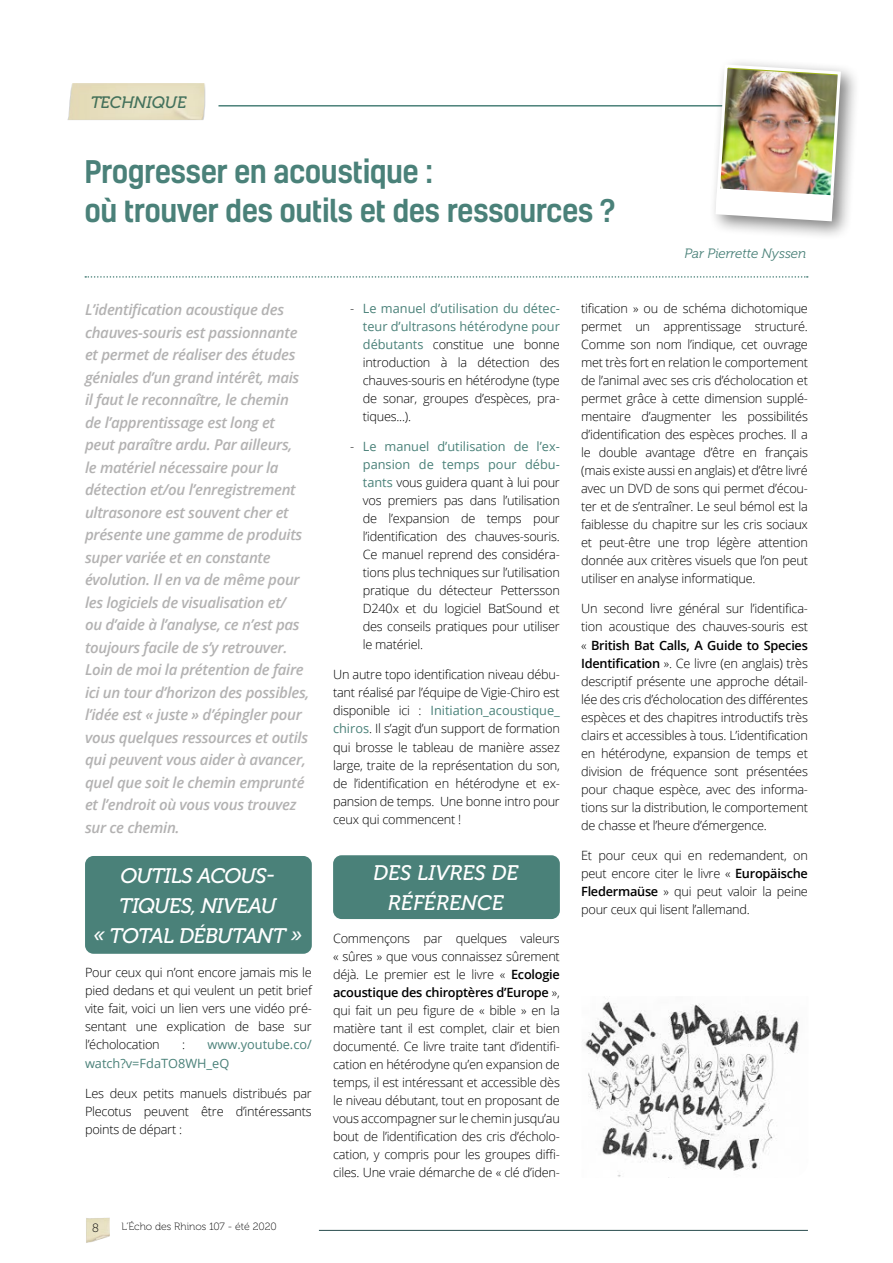
<style>
.page{position:relative;width:893px;height:1263px;background:#fff}
.page>*{position:absolute;margin:0;border:0;box-sizing:border-box;transform-origin:0 0}
.t1{font:500 30px/39px "Kelson";letter-spacing:-.02em;color:#4a8179}
.t2{font:italic 21px/30px "Museo 500";letter-spacing:-.025em;color:#fff;text-align:center}
.t3{font:italic 21px/30px "Museo 500";color:#fff;text-align:center}
.t4{font:italic 16.5px "Museo 500";color:#4a8179}
.t5{font:italic 600 15px/22.5px "Open Sans";letter-spacing:-.02em;color:#b3b2b2}
.t6{font:italic 13.5px "Museo 300";color:#4a8179}
.t7{font:300 12.75px/18px "Open Sans";letter-spacing:-.02em;color:#000;text-align:justify}
.t8{font:12.75px/18px "Open Sans";color:#4a8179}
.t9{font:12px "Museo 100";color:#000}
.t10{font:10.5px "Museo 100";color:#000}
.s1{font-weight:400;color:#4a8179}
.s2{font-weight:600}
</style>
<div class="page">
<img style="left:86px;top:1218px;width:24px;height:25px">
<img style="left:94px;top:1235px;width:16px;height:6px">
<hr style="left:319px;top:1230px;width:489px;height:1px;background:#294b4e">
<hr style="left:218px;top:105px;width:589px;height:2px;background:#4a8179">
<svg style="left:85px;top:276px;width:723px;height:2px"></svg>
<img style="left:68px;top:83px;width:136px;height:37px">
<div style="left:85px;top:856px;width:227px;height:98px;background:#4a8179;border-radius:9px"></div>
<div style="left:333px;top:855px;width:227px;height:64px;background:#4a8179;border-radius:9px"></div>
<div style="left:708px;top:57px;width:153px;height:184px;background:#000;opacity:.5"></div>
<img style="left:714px;top:63px;width:128px;height:158px">
<img style="left:584px;top:1001px;width:215px;height:177px">
<p class="t4" style="left:90px;top:93px;width:98px">TECHNIQUE</p>
<h1 class="t1" style="left:84px;top:151px;width:533px">Progresser en acoustique :<br>où trouver des outils et des ressources ?</h1>
<p class="t6" style="left:684px;top:246px;width:124px">Par Pierrette Nyssen</p>
<p class="t5" style="left:85px;top:298px;width:226px">L’identification acoustique des chauves-souris est passionnante et permet de réaliser des études géniales d’un grand intérêt, mais il faut le reconnaître, le chemin<br>de l’apprentissage est long et<br>peut paraître ardu. Par ailleurs,<br>le matériel nécessaire pour la détection et/ou l’enregistrement ultrasonore est souvent cher et présente une gamme de produits super variée et en constante évolution. Il en va de même pour les logiciels de visualisation et/<br>ou d’aide à l’analyse, ce n’est pas toujours facile de s’y retrouver.<br>Loin de moi la prétention de faire ici un tour d’horizon des possibles, l’idée est « juste » d’épingler pour vous quelques ressources et outils qui peuvent vous aider à avancer, quel que soit le chemin emprunté et l’endroit où vous vous trouvez sur ce chemin.</p>
<h2 class="t2" style="left:94px;top:861px;width:209px">OUTILS ACOUS-<br>TIQUES, NIVEAU<br>« TOTAL DÉBUTANT »</h2>
<p class="t7" style="left:85px;top:963px;width:228px">Pour ceux qui n’ont encore jamais mis le pied dedans et qui veulent un petit brief vite fait, voici un lien vers une vidéo pré&shy;sentant une explication de base sur l’écholocation</p>
<p class="t8" style="left:85px;top:1035px;width:228px;text-indent:123px">www.youtube.co/ watch?v=FdaTO8WH_eQ</p>
<p class="t7" style="left:85px;top:1083px;width:228px">Les deux petits manuels distribués par Plecotus peuvent être d’intéressants points de départ :</p>
<p class="t7" style="left:182px;top:1035px;width:5px">:</p>
<p class="t9" style="left:92px;top:1221px;width:8px">8</p>
<p class="t10" style="left:122px;top:1221px;width:157px">L’Écho des Rhinos 107 - été 2020</p>
<p class="t7" style="left:363px;top:299px;width:199px;text-indent:-13px">- <span class="s1">Le manuel d’utilisation du détec&shy;teur d’ultrasons hétérodyne pour débutants</span> constitue une bonne introduction à la détection des chauves-souris en hétérodyne (type de sonar, groupes d’espèces, pra&shy;tiques...).</p>
<p class="t7" style="left:363px;top:437px;width:199px;text-indent:-13px">- <span class="s1">Le manuel d’utilisation de l’ex&shy;pansion de temps pour débu&shy;tants</span> vous guidera quant à lui pour vos premiers pas dans l’utilisation de l’expansion de temps pour l’identification des chauves-souris.<br>Ce manuel reprend des considéra&shy;tions plus techniques sur l’utilisation pratique du détecteur Pettersson D240x et du logiciel BatSound et des conseils pratiques pour utiliser le matériel.</p>
<p class="t7" style="left:333px;top:665px;width:228px">Un autre topo identification niveau débu&shy;tant réalisé par l’équipe de Vigie-Chiro est disponible ici : <span class="s1">Initiation_acoustique_ chiros</span>. Il s’agit d’un support de formation qui brosse le tableau de manière assez large, traite de la représentation du son, de l’identification en hétérodyne et ex&shy;pansion de temps. Une bonne intro pour ceux qui commencent !</p>
<h2 class="t3" style="left:373px;top:858px;width:147px">DES LIVRES DE<br>RÉFÉRENCE</h2>
<p class="t7" style="left:333px;top:929px;width:228px">Commençons par quelques valeurs « sûres » que vous connaissez sûrement déjà. Le premier est le livre « <span class="s2">Ecologie acoustique des chiroptères d’Europe</span> », qui fait un peu figure de « bible » en la matière tant il est complet, clair et bien documenté. Ce livre traite tant d’identifi&shy;cation en hétérodyne qu’en expansion de temps, il est intéressant et accessible dès le niveau débutant, tout en proposant de vous accompagner sur le chemin jusqu’au bout de l’identification des cris d’écholo&shy;cation, y compris pour les groupes diffi&shy;ciles. Une vraie démarche de « clé d’iden-</p>
<p class="t7" style="left:581px;top:299px;width:228px">tification » ou de schéma dichotomique permet un apprentissage structuré.<br>Comme son nom l’indique, cet ouvrage met très fort en relation le comportement de l’animal avec ses cris d’écholocation et permet grâce à cette dimension supplé&shy;mentaire d’augmenter les possibilités d’identification des espèces proches. Il a le double avantage d’être en français (mais existe aussi en anglais) et d’être livré avec un DVD de sons qui permet d’écou&shy;ter et de s’entraîner. Le seul bémol est la faiblesse du chapitre sur les cris sociaux et peut-être une trop légère attention donnée aux critères visuels que l’on peut utiliser en analyse informatique.</p>
<p class="t7" style="left:581px;top:599px;width:228px">Un second livre général sur l’identifica&shy;tion acoustique des chauves-souris est « <span class="s2">British Bat Calls, A Guide to Species Identification</span> ». Ce livre (en anglais) très descriptif présente une approche détail&shy;lée des cris d’écholocation des différentes espèces et des chapitres introductifs très clairs et accessibles à tous. L’identification en hétérodyne, expansion de temps et division de fréquence sont présentées pour chaque espèce, avec des informa&shy;tions sur la distribution, le comportement de chasse et l’heure d’émergence.</p>
<p class="t7" style="left:581px;top:845px;width:228px">Et pour ceux qui en redemandent, on peut encore citer le livre « <span class="s2">Europäische Fledermaüse</span> » qui peut valoir la peine pour ceux qui lisent l’allemand.</p>
</div>
